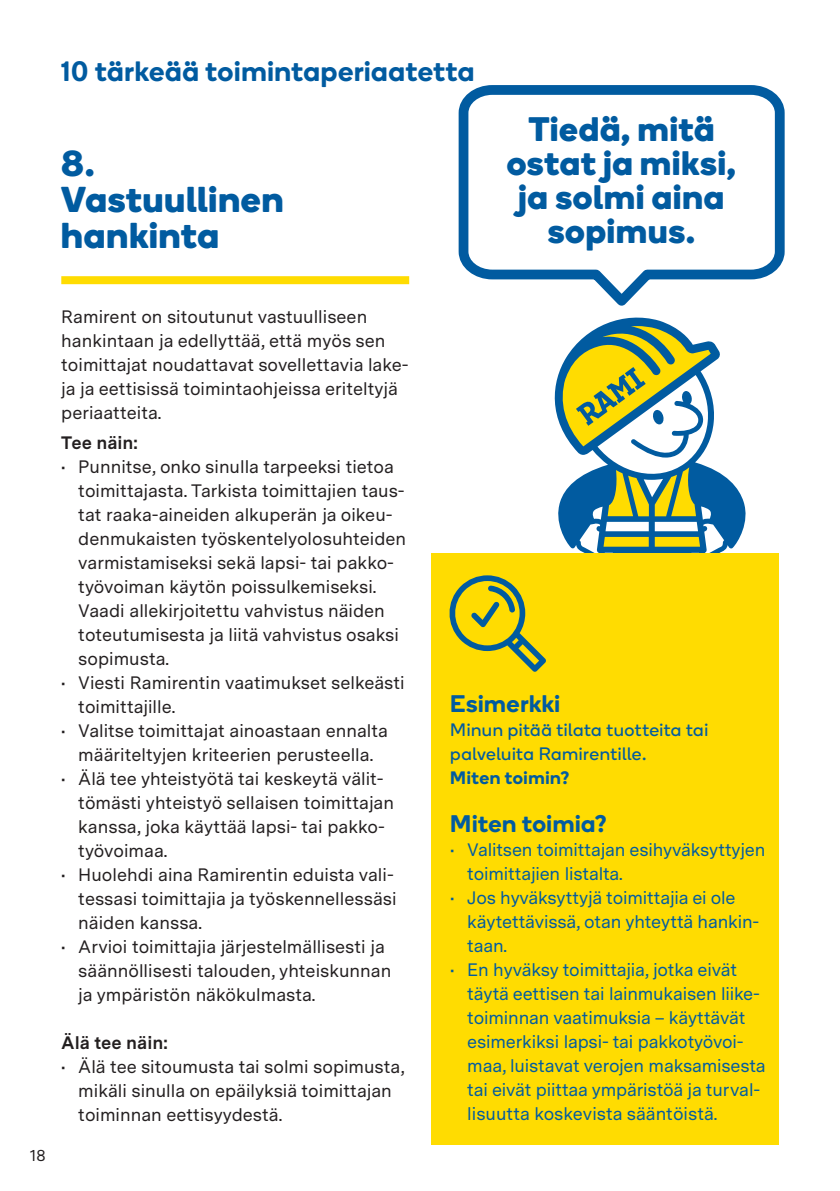
<style>
.page{position:relative;width:840px;height:1191px;background:#fff}
.page>*{position:absolute;margin:0;border:0;box-sizing:border-box;transform-origin:0 0}
.t1{font:700 36px/36px "Boing";letter-spacing:.025em;color:#015ba0}
.t2{font:700 34px/34px "Boing";letter-spacing:.025em;color:#015ba0;text-align:center}
.t3{font:600 28px "Boing";letter-spacing:.02em;color:#015ba0}
.t4{font:600 24px "Boing";letter-spacing:.025em;color:#015ba0}
.t5{font:18px/24px "Messina Sans";color:#231f20}
.t6{font:18px/24px "Messina Sans";letter-spacing:-.01em;color:#015ba0}
.t7{font:18px/24px "Boing";letter-spacing:.03em;color:#015ba0}
.t8{font:700 18px "Messina Sans";color:#231f20}
.t9{font:600 18px "Boing";letter-spacing:.04em;color:#015ba0}
.t10{font:16px "Messina Sans";color:#231f20}
</style>
<div class="page">
<svg style="left:554px;top:317px;width:192px;height:234px"></svg>
<svg style="left:579px;top:522px;width:144px;height:31px"></svg>
<svg style="left:558px;top:326px;width:152px;height:190px"></svg>
<div style="left:61px;top:276px;width:348px;height:8px;background:#ffdc01"></div>
<svg style="left:458px;top:85px;width:327px;height:221px"></svg>
<div style="left:430px;top:553px;width:348px;height:591px;background:#ffdc01"></div>
<svg style="left:449px;top:575px;width:97px;height:97px"></svg>
<p class="t3" style="left:61px;top:51px;width:414px">10 tärkeää toimintaperiaatetta</p>
<p class="t1" style="left:61px;top:144px;width:223px">8.<br>Vastuullinen hankinta</p>
<p class="t2" style="left:528px;top:111px;width:187px">Tiedä, mitä</p>
<p class="t2" style="left:506px;top:145px;width:231px">ostat ja miksi, ja solmi aina sopimus.</p>
<p class="t10" style="left:30px;top:1143px;width:17px">18</p>
<p class="t5" style="left:61px;top:304px;width:348px">Ramirent on sitoutunut vastuulliseen hankintaan ja edellyttää, että myös sen toimittajat noudattavat sovellettavia lake&shy;ja ja eettisissä toimintaohjeissa eriteltyjä periaatteita.</p>
<p class="t8" style="left:61px;top:429px;width:78px">Tee näin:</p>
<p class="t5" style="left:78px;top:454px;width:329px;text-indent:-17px">• Punnitse, onko sinulla tarpeeksi tietoa toimittajasta. Tarkista toimittajien taus&shy;tat raaka-aineiden alkuperän ja oikeu&shy;denmukaisten työskentelyolosuhteiden varmistamiseksi sekä lapsi- tai pakko&shy;työvoiman käytön poissulkemiseksi.<br>Vaadi allekirjoitettu vahvistus näiden toteutumisesta ja liitä vahvistus osaksi sopimusta.</p>
<p class="t5" style="left:78px;top:670px;width:327px;text-indent:-17px">• Viesti Ramirentin vaatimukset selkeästi toimittajille.</p>
<p class="t5" style="left:61px;top:718px;width:328px;text-align:center">• Valitse toimittajat ainoastaan ennalta määriteltyjen kriteerien perusteella.</p>
<p class="t5" style="left:78px;top:766px;width:317px;text-indent:-17px">• Älä tee yhteistyötä tai keskeytä välit&shy;tömästi yhteistyö sellaisen toimittajan kanssa, joka käyttää lapsi- tai pakko&shy;työvoimaa.</p>
<p class="t5" style="left:78px;top:862px;width:319px;text-indent:-17px">• Huolehdi aina Ramirentin eduista vali&shy;tessasi toimittajia ja työskennellessäsi näiden kanssa.</p>
<p class="t5" style="left:78px;top:934px;width:314px;text-indent:-17px">• Arvioi toimittajia järjestelmällisesti ja säännöllisesti talouden, yhteiskunnan ja ympäristön näkökulmasta.</p>
<p class="t8" style="left:61px;top:1029px;width:108px">Älä tee näin:</p>
<p class="t5" style="left:78px;top:1054px;width:327px;text-indent:-17px">• Älä tee sitoumusta tai solmi sopimusta, mikäli sinulla on epäilyksiä toimittajan toiminnan eettisyydestä.</p>
<p class="t4" style="left:450px;top:687px;width:111px">Esimerkki</p>
<p class="t7" style="left:450px;top:717px;width:259px">Minun pitää tilata tuotteita tai palveluita Ramirentille.</p>
<p class="t9" style="left:450px;top:765px;width:121px">Miten toimin?</p>
<p class="t4" style="left:450px;top:807px;width:158px">Miten toimia?</p>
<p class="t6" style="left:467px;top:837px;width:299px;text-indent:-17px">• Valitsen toimittajan esihyväksyttyjen toimittajien listalta.</p>
<p class="t6" style="left:467px;top:885px;width:293px;text-indent:-17px">• Jos hyväksyttyjä toimittajia ei ole käytettävissä, otan yhteyttä hankin&shy;taan.</p>
<p class="t6" style="left:467px;top:957px;width:300px;text-indent:-17px">• En hyväksy toimittajia, jotka eivät täytä eettisen tai lainmukaisen liike&shy;toiminnan vaatimuksia – käyttävät esimerkiksi lapsi- tai pakkotyövoi&shy;maa, luistavat verojen maksamisesta tai eivät piittaa ympäristöä ja turval&shy;lisuutta koskevista sääntöistä.</p>
</div>
